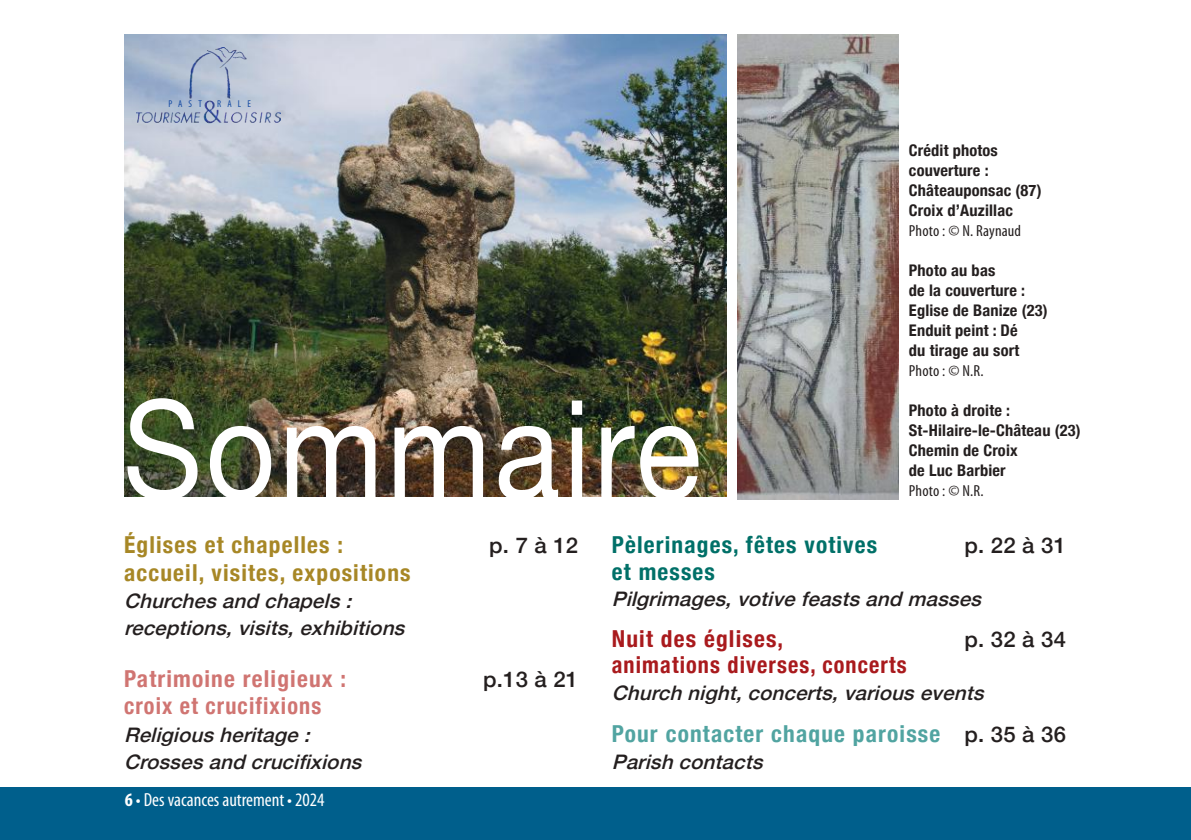
<style>
.page{position:relative;width:1191px;height:840px;background:#fff}
.page>*{position:absolute;margin:0;border:0;box-sizing:border-box;transform-origin:0 0}
.t1{font:137.2px "Helvetica Neue";letter-spacing:.03em;color:#fff;scale:.89 1}
.t2{font:700 condensed 23.4px "Helvetica Neue";letter-spacing:.05em;color:#a78726}
.t3{font:700 condensed 23.4px "Helvetica Neue";letter-spacing:.05em;color:#51a4a1}
.t4{font:700 condensed 23.4px "Helvetica Neue";letter-spacing:.05em;color:#007068}
.t5{font:700 condensed 23.4px "Helvetica Neue";letter-spacing:.05em;color:#a91a1d;scale:.95 1}
.t6{font:700 condensed 23.4px "Helvetica Neue";letter-spacing:.05em;color:#d07572}
.t7{font:700 condensed 23.4px "Helvetica Neue";letter-spacing:.05em;color:#d07572;scale:.95 1}
.t8{font:700 condensed 23.4px "Helvetica Neue";letter-spacing:.05em;color:#a91a1d}
.t9{font:500 21.6px "Helvetica Neue";letter-spacing:.01em;color:#241f1f}
.t10{font:italic 500 20px/27.4px "Helvetica Neue";color:#241f1f}
.t11{font:condensed 19px "Myriad Pro";color:#fff}
.t12{font:700 condensed 16px/20px "Helvetica Neue";letter-spacing:.01em;color:#241f1f}
.t13{font:condensed 16px "Myriad Pro";letter-spacing:.01em;color:#241f1f}
.t14{font:condensed 10px "Myriad Pro";letter-spacing:.62em;color:#154ba3}
.s1{font-weight:500;font-stretch:normal;font-size:21.6px;color:#241f1f}
.s2{font-weight:700}
</style>
<div class="page">
<img style="left:125px;top:34px;width:601px;height:462px">
<img style="left:737px;top:34px;width:161px;height:465px">
<img style="left:136px;top:47px;width:145px;height:81px">
<div style="left:0;top:786px;width:1191px;height:53px;background:#005f8c"></div>
<p class="t14" style="left:169px;top:98px;width:35px">PAST</p>
<p class="t14" style="left:217px;top:98px;width:35px">RALE</p>
<p class="t12" style="left:909px;top:139px;width:134px">Crédit photos couverture :<br>Châteauponsac (87)<br>Croix d’Auzillac</p>
<p class="t13" style="left:909px;top:221px;width:114px">Photo : © N. Raynaud</p>
<p class="t12" style="left:909px;top:259px;width:140px">Photo au bas<br>de la couverture :<br>Eglise de Banize (23)<br>Enduit peint : Dé<br>du tirage au sort</p>
<p class="t13" style="left:909px;top:361px;width:76px">Photo : © N.R.</p>
<p class="t12" style="left:909px;top:399px;width:173px">Photo à droite :<br>St-Hilaire-le-Château (23)<br>Chemin de Croix<br>de Luc Barbier</p>
<p class="t13" style="left:909px;top:481px;width:76px">Photo : © N.R.</p>
<h1 class="t1" style="left:123px;top:350px;width:651px">Sommaire</h1>
<h2 class="t2" style="left:124px;top:525px;width:221px">Églises et chapelles :</h2>
<h3 class="t9" style="left:489px;top:527px;width:90px">p. 7 à 12</h3>
<h2 class="t2" style="left:124px;top:552px;width:288px">accueil, visites, expositions</h2>
<p class="t10" style="left:124px;top:585px;width:289px">Churchesandchapels : receptions,visits,exhibitions</p>
<h2 class="t6" style="left:124px;top:658px;width:224px">Patrimoine religieux :</h2>
<h3 class="t9" style="left:483px;top:661px;width:97px">p.13 à 21</h3>
<h2 class="t7" style="left:124px;top:686px;width:209px">croix et crucifixions</h2>
<p class="t10" style="left:124px;top:718px;width:246px">Religiousheritage:<br>Crossesandcrucifixions</p>
<h2 class="t4" style="left:612px;top:525px;width:267px">Pèlerinages, fêtes votives</h2>
<h3 class="t9" style="left:964px;top:527px;width:103px">p. 22 à 31</h3>
<h2 class="t4" style="left:612px;top:551px;width:105px">et messes</h2>
<p class="t10" style="left:612px;top:583px;width:378px">Pilgrimages,votivefeastsandmasses</p>
<h2 class="t8" style="left:612px;top:618px;width:173px">Nuit des églises,</h2>
<h3 class="t9" style="left:964px;top:621px;width:103px">p. 32 à 34</h3>
<h2 class="t5" style="left:612px;top:645px;width:312px">animations diverses, concerts</h2>
<p class="t10" style="left:612px;top:677px;width:380px">Churchnight,concerts,variousevents</p>
<h2 class="t3" style="left:612px;top:714px;width:456px">Pour contacter chaque paroisse <span class="s1">p. 35 à 36</span></h2>
<p class="t10" style="left:612px;top:746px;width:159px">Parishcontacts</p>
<p class="t11" style="left:125px;top:787px;width:201px"><span class="s2">6</span> • Des vacances autrement • 2024</p>
</div>
